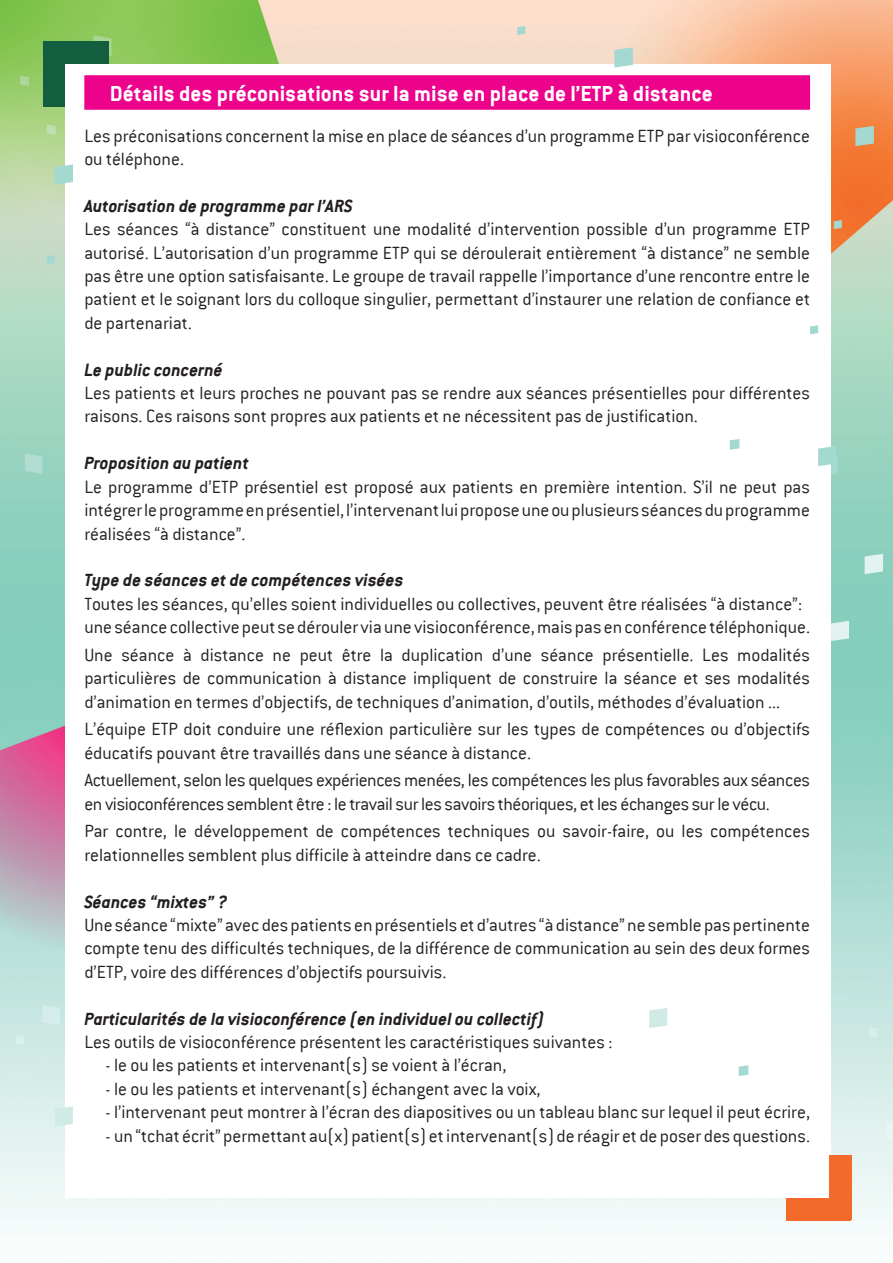
<style>
.page{position:relative;width:893px;height:1263px;background:#fff}
.page>*{position:absolute;margin:0;border:0;box-sizing:border-box;transform-origin:0 0}
.t1{font:700 24px "Conduit ITC";color:#fff}
.t2{font:300 19.5px/23.4px "Conduit ITC";color:#231f20}
.t3{font:italic 700 19.5px "Conduit ITC";color:#231f20}
.t4{font:300 19.5px/23.4px "Conduit ITC";letter-spacing:-.02em;color:#231f20}
</style>
<div class="page">
<img style="left:0;top:0;width:893px;height:1236px">
<svg style="left:855px;top:126px;width:19px;height:20px"></svg>
<svg style="left:517px;top:26px;width:8px;height:9px"></svg>
<svg style="left:47px;top:255px;width:8px;height:9px"></svg>
<svg style="left:831px;top:621px;width:18px;height:20px"></svg>
<div style="left:43px;top:41px;width:66px;height:23px;background:#125e3e"></div>
<div style="left:43px;top:42px;width:22px;height:65px;background:#125e3e"></div>
<svg style="left:834px;top:220px;width:8px;height:9px"></svg>
<div style="left:65px;top:64px;width:766px;height:1134px;background:#fff"></div>
<div style="left:84px;top:75px;width:726px;height:35px;background:#ed028c"></div>
<svg style="left:818px;top:446px;width:20px;height:30px"></svg>
<svg style="left:649px;top:1008px;width:18px;height:20px"></svg>
<svg style="left:55px;top:1106px;width:18px;height:20px"></svg>
<svg style="left:865px;top:554px;width:18px;height:20px"></svg>
<div style="left:830px;top:1155px;width:22px;height:65px;background:#f36a2a"></div>
<div style="left:786px;top:1198px;width:65px;height:22px;background:#f36a2a"></div>
<svg style="left:730px;top:439px;width:9px;height:11px"></svg>
<svg style="left:614px;top:47px;width:19px;height:21px"></svg>
<svg style="left:810px;top:325px;width:8px;height:9px"></svg>
<svg style="left:55px;top:164px;width:18px;height:21px"></svg>
<svg style="left:739px;top:1065px;width:9px;height:11px"></svg>
<p class="t1" style="left:110px;top:80px;width:605px">Détails des préconisations sur la mise en place de l’ETP à distance</p>
<p class="t2" style="left:84px;top:124px;width:727px">Les préconisations concernent la mise en place de séances d’un programme ETP par visioconférence ou téléphone.</p>
<p class="t3" style="left:84px;top:194px;width:270px">Autorisation de programme par l’ARS</p>
<p class="t2" style="left:84px;top:217px;width:727px;text-align:justify">Les séances “à distance” constituent une modalité d’intervention possible d’un programme ETP autorisé. L’autorisation d’un programme ETP qui se déroulerait entièrement “à distance” ne semble pas être une option satisfaisante. Le groupe de travail rappelle l’importance d’une rencontre entre le patient et le soignant lors du colloque singulier, permettant d’instaurer une relation de confiance et de partenariat.</p>
<p class="t3" style="left:84px;top:358px;width:140px">Le public concerné</p>
<p class="t2" style="left:84px;top:381px;width:727px">Les patients et leurs proches ne pouvant pas se rendre aux séances présentielles pour différentes raisons. Ces raisons sont propres aux patients et ne nécessitent pas de justification.</p>
<p class="t3" style="left:84px;top:452px;width:166px">Proposition au patient</p>
<p class="t2" style="left:84px;top:475px;width:727px;text-align:justify">Le programme d’ETP présentiel est proposé aux patients en première intention. S’il ne peut pas intégrer le programme en présentiel, l’intervenant lui propose une ou plusieurs séances du programme réalisées “à distance”.</p>
<p class="t3" style="left:84px;top:569px;width:321px">Type de séances et de compétences visées</p>
<p class="t2" style="left:84px;top:592px;width:727px">Toutes les séances, qu’elles soient individuelles ou collectives, peuvent être réalisées “à distance”: une séance collective peut se dérouler via une visioconférence, mais pas en conférence téléphonique.</p>
<p class="t2" style="left:84px;top:643px;width:727px;text-align:justify">Une séance à distance ne peut être la duplication d’une séance présentielle. Les modalités particulières de communication à distance impliquent de construire la séance et ses modalités d’animation en termes d’objectifs, de techniques d’animation, d’outils, méthodes d’évaluation ...</p>
<p class="t2" style="left:84px;top:717px;width:727px">L’équipe ETP doit conduire une réflexion particulière sur les types de compétences ou d’objectifs éducatifs pouvant être travaillés dans une séance à distance.</p>
<p class="t4" style="left:84px;top:768px;width:727px">Actuellement, selon les quelques expériences menées, les compétences les plus favorables aux séances en visioconférences semblent être : le travail sur les savoirs théoriques, et les échanges sur le vécu.</p>
<p class="t2" style="left:84px;top:819px;width:727px">Par contre, le développement de compétences techniques ou savoir-faire, ou les compétences relationnelles semblent plus difficile à atteindre dans ce cadre.</p>
<p class="t3" style="left:84px;top:890px;width:145px">Séances “mixtes” ?</p>
<p class="t2" style="left:84px;top:913px;width:727px;text-align:justify">Une séance “mixte” avec des patients en présentiels et d’autres “à distance” ne semble pas pertinente compte tenu des difficultés techniques, de la différence de communication au sein des deux formes d’ETP, voire des différences d’objectifs poursuivis.</p>
<p class="t3" style="left:84px;top:1007px;width:461px">Particularités de la visioconférence (en individuel ou collectif)</p>
<p class="t2" style="left:84px;top:1030px;width:530px">Les outils de visioconférence présentent les caractéristiques suivantes :</p>
<p class="t2" style="left:106px;top:1053px;width:402px">- le ou les patients et intervenant(s) se voient à l’écran,</p>
<p class="t2" style="left:106px;top:1077px;width:437px">- le ou les patients et intervenant(s) échangent avec la voix,</p>
<p class="t2" style="left:106px;top:1100px;width:706px">- l’intervenant peut montrer à l’écran des diapositives ou un tableau blanc sur lequel il peut écrire,</p>
<p class="t2" style="left:106px;top:1124px;width:706px">- un “tchat écrit” permettant au(x) patient(s) et intervenant(s) de réagir et de poser des questions.</p>
</div>
